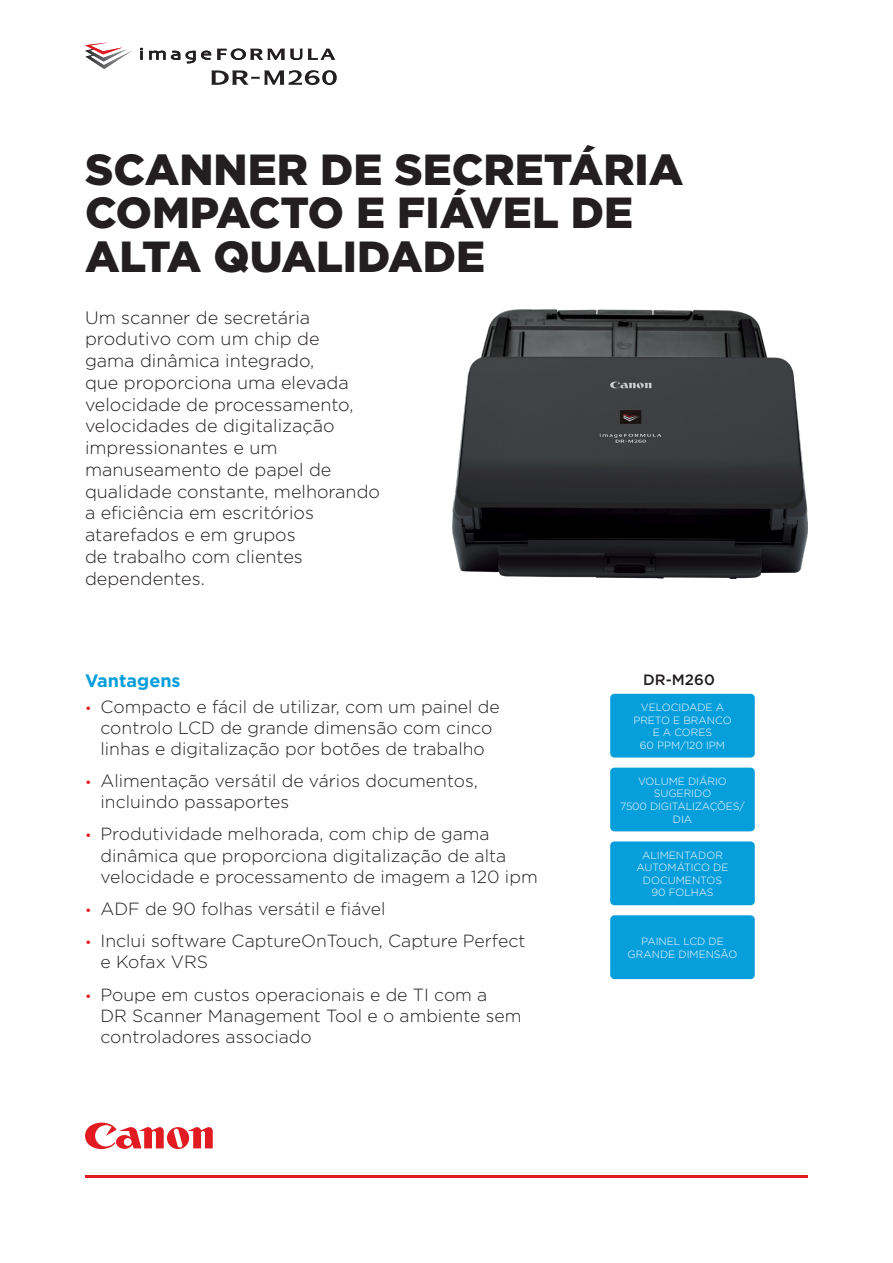
<style>
.page{position:relative;width:893px;height:1263px;background:#fff}
.page>*{position:absolute;margin:0;border:0;box-sizing:border-box;transform-origin:0 0}
.COVER_HEADER_LARGE{font:900 43.5px/43.5px "Gotham";color:#231f20}
.INTRO{font:300 18px/21.8px "Gotham";color:#231f20}
.SUBHEAD{font:700 18px "Gotham";color:#069edb}
.t1{font:300 17.55px/21.1px "Gotham";color:#231f20}
.SUBHEAD-2{font:500 15px "Gotham";color:#231f20}
.COVER_HEADER_SMALL{font:300 10.5px/12.6px "Gotham";color:#fff;text-align:center}
.s1{font-weight:400;font-size:13.5px;color:#e21a21}
</style>
<div class="page">
<svg style="left:85px;top:1122px;width:128px;height:28px"></svg>
<hr style="left:85px;top:1175px;width:723px;height:3px;background:#e21a21">
<img style="left:453px;top:309px;width:355px;height:269px">
<svg style="left:85px;top:49px;width:46px;height:20px"></svg>
<svg style="left:140px;top:48px;width:3px;height:12px"></svg>
<svg style="left:149px;top:51px;width:62px;height:12px"></svg>
<svg style="left:217px;top:49px;width:119px;height:11px"></svg>
<svg style="left:211px;top:70px;width:126px;height:15px"></svg>
<div style="left:610px;top:694px;width:145px;height:63px;background:#069edb;border-radius:4px"></div>
<div style="left:610px;top:768px;width:145px;height:63px;background:#069edb;border-radius:4px"></div>
<div style="left:610px;top:841px;width:145px;height:64px;background:#069edb;border-radius:4px"></div>
<div style="left:610px;top:915px;width:145px;height:64px;background:#069edb;border-radius:4px"></div>
<p class="COVER_HEADER_LARGE" style="left:85px;top:147px;width:600px">SCANNER DE SECRETÁRIA<br>COMPACTO E FIÁVEL DE<br>ALTA QUALIDADE</p>
<p class="INTRO" style="left:85px;top:306px;width:297px">Um scanner de secretária produtivo com um chip de<br>gama dinâmica integrado,<br>que proporciona uma elevada velocidade de processamento, velocidades de digitalização impressionantes e um manuseamento de papel de qualidade constante, melhorando a eficiência em escritórios atarefados e em grupos<br>de trabalho com clientes dependentes.</p>
<p class="SUBHEAD" style="left:85px;top:669px;width:97px">Vantagens</p>
<p class="t1" style="left:85px;top:695px;width:416px;text-align:center"><span class="s1">•</span> Compacto e fácil de utilizar, com um painel de controlo LCD de grande dimensão com cinco linhas e digitalização por botões de trabalho</p>
<p class="t1" style="left:101px;top:770px;width:379px;text-indent:-16px"><span class="s1">•</span> Alimentação versátil de vários documentos, incluindo passaportes</p>
<p class="t1" style="left:101px;top:823px;width:439px;text-indent:-16px"><span class="s1">•</span> Produtividade melhorada, com chip de gama dinâmica que proporciona digitalização de alta velocidade e processamento de imagem a 120 ipm</p>
<p class="t1" style="left:85px;top:898px;width:302px"><span class="s1">•</span> ADF de 90 folhas versátil e fiável</p>
<p class="t1" style="left:101px;top:930px;width:426px;text-indent:-16px"><span class="s1">•</span> Inclui software CaptureOnTouch, Capture Perfect e Kofax VRS</p>
<p class="t1" style="left:101px;top:983px;width:422px;text-indent:-16px"><span class="s1">•</span> Poupe em custos operacionais e de TI com a<br>DR Scanner Management Tool e o ambiente sem controladores associado</p>
<p class="SUBHEAD-2" style="left:643px;top:670px;width:73px">DR-M260</p>
<p class="COVER_HEADER_SMALL" style="left:633px;top:701px;width:100px">VELOCIDADE A<br>PRETO E BRANCO<br>E A CORES<br>60 PPM/120 IPM</p>
<p class="COVER_HEADER_SMALL" style="left:638px;top:774px;width:90px">VOLUME DIÁRIO<br>SUGERIDO</p>
<p class="COVER_HEADER_SMALL" style="left:620px;top:800px;width:126px">7500 DIGITALIZAÇÕES/<br>DIA</p>
<p class="COVER_HEADER_SMALL" style="left:636px;top:848px;width:94px">ALIMENTADOR<br>AUTOMÁTICO DE<br>DOCUMENTOS<br>90 FOLHAS</p>
<p class="COVER_HEADER_SMALL" style="left:628px;top:935px;width:111px">PAINEL LCD DE<br>GRANDE DIMENSÃO</p>
</div>
